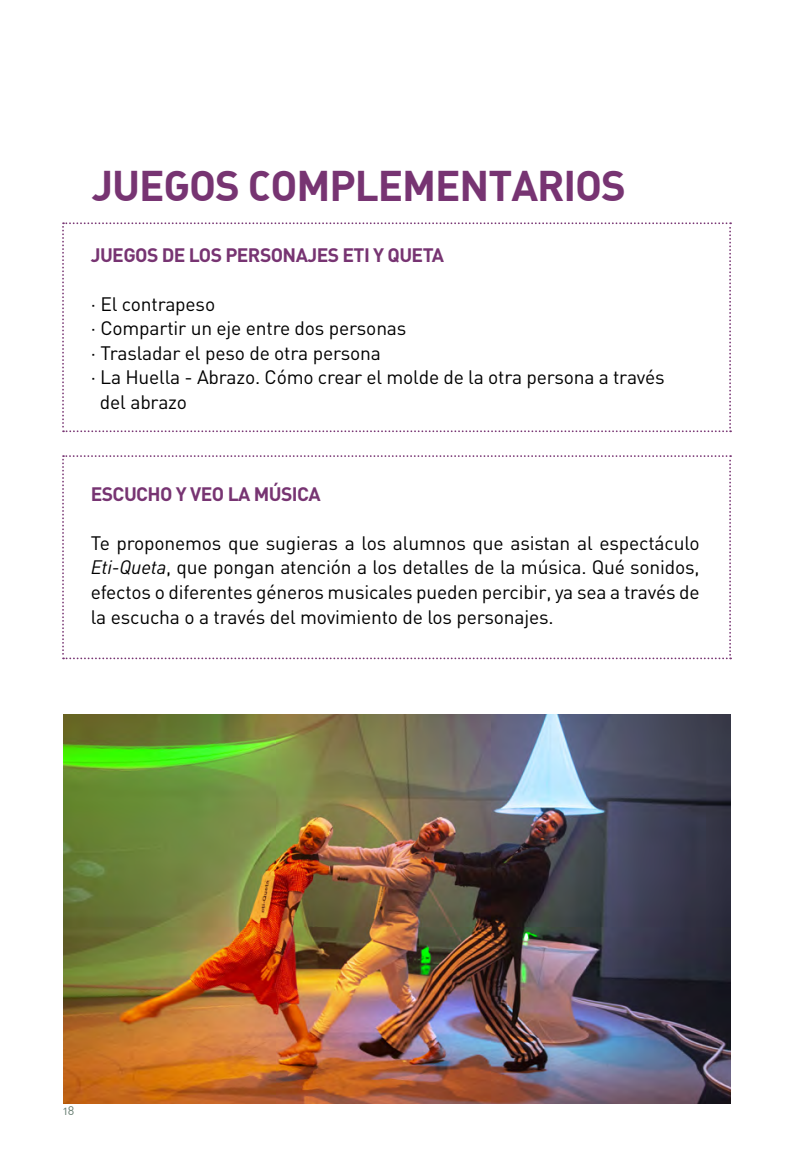
<style>
.page{position:relative;width:794px;height:1166px;background:#fff}
.page>*{position:absolute;margin:0;border:0;box-sizing:border-box;transform-origin:0 0}
.t1{font:700 42px "DIN Alternate";letter-spacing:-.025em;color:#773472}
.t2{font:19.25px/24.5px "DIN";letter-spacing:-.01em;color:#000;text-align:justify}
.t3{font:700 19.25px "DIN";letter-spacing:-.03em;color:#773472}
.t4{font:12.25px "DIN Regular Alternate";color:#667d71}
.s1{font-style:italic}
</style>
<div class="page">
<svg style="left:62px;top:222px;width:669px;height:210px"></svg>
<svg style="left:62px;top:455px;width:669px;height:204px"></svg>
<img style="left:63px;top:714px;width:668px;height:390px">
<h1 class="t1" style="left:92px;top:158px;width:536px">JUEGOS COMPLEMENTARIOS</h1>
<p class="t3" style="left:91px;top:242px;width:355px">JUEGOS DE LOS PERSONAJES ETI Y QUETA</p>
<p class="t2" style="left:91px;top:291px;width:126px">· El contrapeso</p>
<p class="t2" style="left:91px;top:316px;width:317px">· Compartir un eje entre dos personas</p>
<p class="t2" style="left:91px;top:340px;width:292px">· Trasladar el peso de otra persona</p>
<p class="t2" style="left:91px;top:365px;width:575px">· La Huella - Abrazo. Cómo crear el molde de la otra persona a través</p>
<p class="t2" style="left:100px;top:389px;width:89px">del abrazo</p>
<p class="t3" style="left:91px;top:481px;width:231px">ESCUCHO Y VEO LA MÚSICA</p>
<p class="t2" style="left:91px;top:530px;width:610px">Te proponemos que sugieras a los alumnos que asistan al espectáculo <span class="s1">Eti-Queta</span>, que pongan atención a los detalles de la música. Qué sonidos, efectos o diferentes géneros musicales pueden percibir, ya sea a través de la escucha o a través del movimiento de los personajes.</p>
<p class="t4" style="left:63px;top:1103px;width:13px">18</p>
</div>
